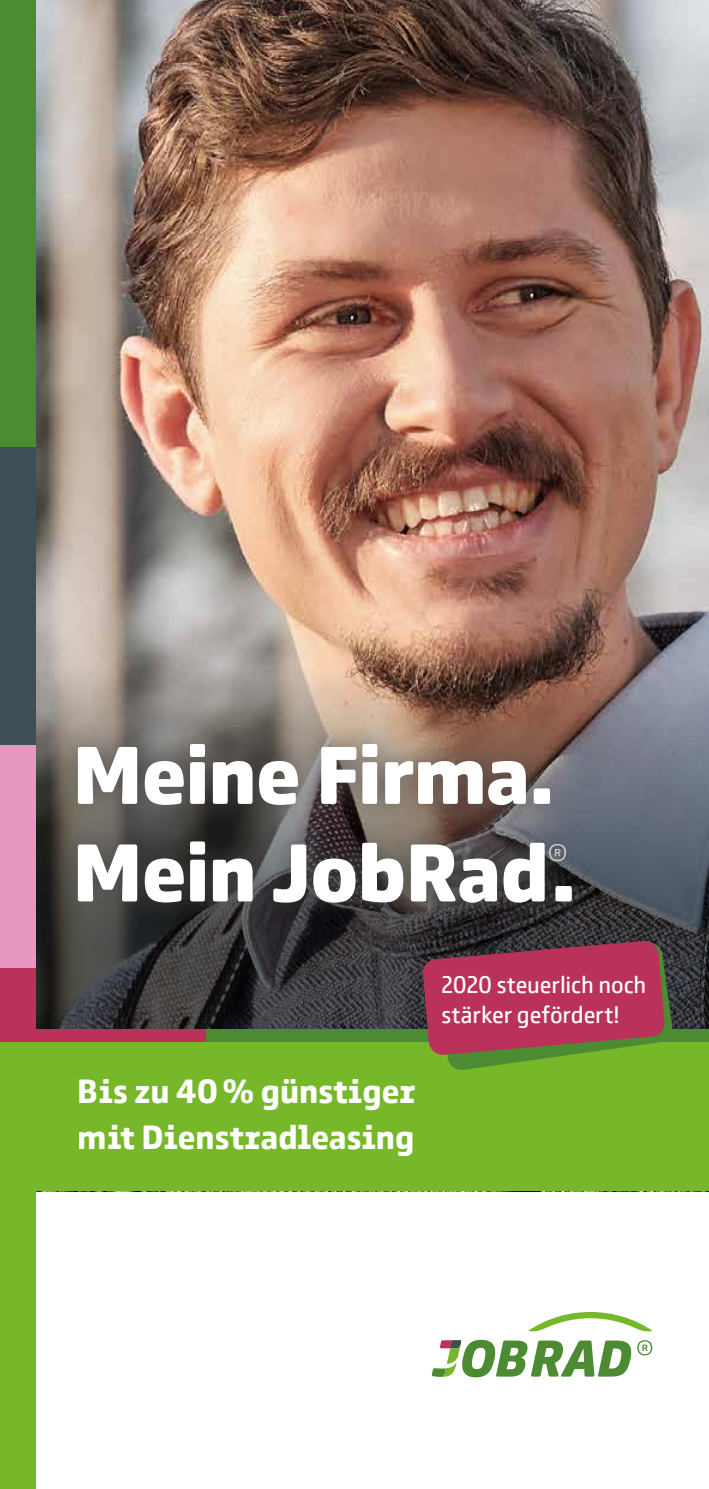
<style>
.page{position:relative;width:709px;height:1489px;background:#fff}
.page>*{position:absolute;margin:0;border:0;box-sizing:border-box;transform-origin:0 0}
.t1{font:900 85px/97.5px "Comspot";letter-spacing:-.005em;color:#fff}
.t2{font:700 35px/45px "Comspot Tec";letter-spacing:.005em;color:#fff}
.t3{font:25px/30px "Comspot";letter-spacing:-.005em;color:#fff}
.t4{font:300 25px "Comspot";color:#cfcfcf}
</style>
<div class="page">
<img style="left:35px;top:0;width:674px;height:512px">
<img style="left:35px;top:512px;width:674px;height:517px">
<div style="left:0;top:0;width:35px;height:1488px;background:#4c8b32"></div>
<div style="left:0;top:1042px;width:35px;height:446px;background:#76b82a"></div>
<div style="left:0;top:967px;width:35px;height:75px;background:#ba3159"></div>
<div style="left:0;top:744px;width:35px;height:223px;background:#e897c1"></div>
<div style="left:0;top:446px;width:35px;height:298px;background:#3f4e55"></div>
<svg style="left:528px;top:1312px;width:124px;height:19px"></svg>
<svg style="left:432px;top:1339px;width:220px;height:38px"></svg>
<div style="left:0;top:1029px;width:213px;height:13px;background:#ba3159"></div>
<div style="left:206px;top:1029px;width:503px;height:13px;background:#4c8b32"></div>
<div style="left:0;top:1042px;width:709px;height:149px;background:#76b82a"></div>
<svg style="left:422px;top:940px;width:251px;height:130px;background:#99484c"></svg>
<div style="left:55px;top:721px;width:540px;height:204px;background:#4a4a49;opacity:.75"></div>
<h1 class="t1" style="left:73px;top:723px;width:504px">Meine Firma.<br>Mein JobRad.</h1>
<p class="t4" style="left:548px;top:835px;width:21px">®</p>
<p class="t2" style="left:78px;top:1067px;width:339px">Bis zu 40 % günstiger mit Dienstradleasing</p>
<p class="t3" style="left:441px;top:968px;width:206px">2020 steuerlich noch stärker gefördert!</p>
</div>
